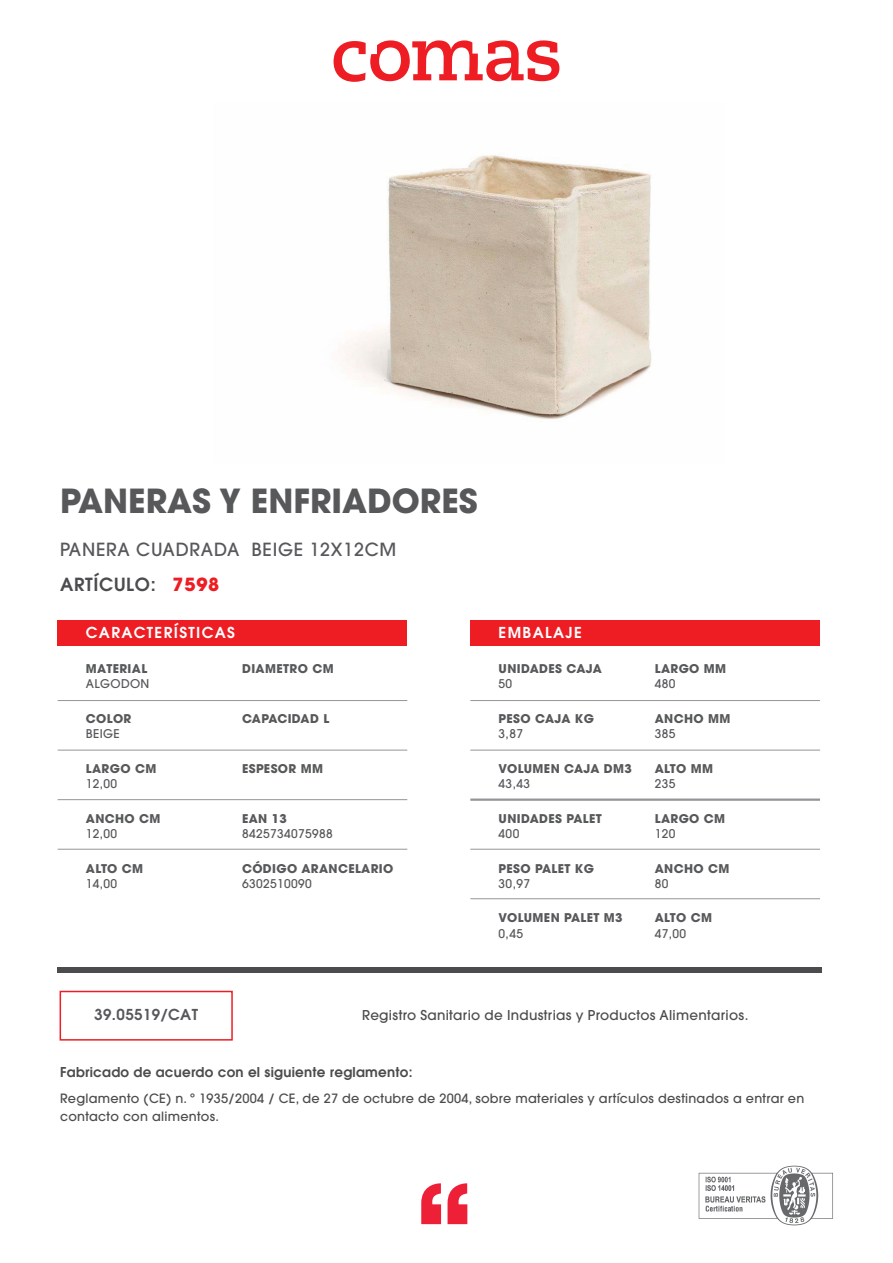
<style>
.page{position:relative;width:893px;height:1263px;background:#fff}
.page>*{position:absolute;margin:0;border:0;box-sizing:border-box;transform-origin:0 0}
.t1{font:700 33px "Avant Garde";color:#57585a}
.t2{font:500 18px/35.1px "Avant Garde";letter-spacing:.04em;color:#57585a}
.t3{font:600 15px "Avant Garde";letter-spacing:.09em;color:#fff}
.t4{font:600 15px "Avant Garde";letter-spacing:.03em;color:#57585a}
.t5{font:500 13.5px "Avant Garde";letter-spacing:.02em;color:#4b4c4d}
.t6{font:600 13.5px "Avant Garde";letter-spacing:.02em;color:#4b4c4d}
.t7{font:500 12.75px/18px "Avant Garde";letter-spacing:.02em;color:#4b4c4d}
.t8{font:700 12px "Avant Garde";letter-spacing:.03em;color:#57585a}
.t9{font:500 12px "Avant Garde";letter-spacing:.03em;color:#57585a}
.t10{font:700 12px "Avant Garde";letter-spacing:.01em;color:#57585a}
.s1{font-weight:600;color:#4b4c4d}
.s2{font-weight:700;color:#ee1d23}
</style>
<div class="page">
<svg style="left:421px;top:1183px;width:20px;height:41px"></svg>
<svg style="left:448px;top:1183px;width:19px;height:41px"></svg>
<svg style="left:334px;top:40px;width:225px;height:42px"></svg>
<div style="left:58px;top:620px;width:349px;height:25px;background:#ee1d23"></div>
<div style="left:58px;top:967px;width:764px;height:6px;background:#4b4c4d"></div>
<hr style="left:58px;top:700px;width:349px;height:1px;background:#939598">
<hr style="left:58px;top:750px;width:349px;height:1px;background:#939598">
<hr style="left:58px;top:799px;width:349px;height:1px;background:#939598">
<hr style="left:58px;top:849px;width:349px;height:1px;background:#939598">
<div style="left:470px;top:620px;width:350px;height:25px;background:#ee1d23"></div>
<hr style="left:470px;top:700px;width:350px;height:1px;background:#939598">
<hr style="left:470px;top:750px;width:350px;height:1px;background:#939598">
<hr style="left:470px;top:798px;width:350px;height:3px;background:#939598">
<hr style="left:470px;top:849px;width:350px;height:1px;background:#939598">
<hr style="left:470px;top:898px;width:350px;height:1px;background:#939598">
<div style="left:60px;top:991px;width:173px;height:49px;border:2px solid #ee1d23"></div>
<img style="left:698px;top:1165px;width:135px;height:61px">
<img style="left:342px;top:155px;width:310px;height:264px">
<h1 class="t1" style="left:60px;top:480px;width:419px">PANERAS Y ENFRIADORES</h1>
<h2 class="t2" style="left:60px;top:531px;width:338px">PANERA CUADRADA BEIGE 12X12CM<br><span class="s1">ARTÍCULO:</span> <span class="s2">7598</span></h2>
<p class="t3" style="left:86px;top:623px;width:151px">CARACTERÍSTICAS</p>
<p class="t8" style="left:86px;top:661px;width:63px">MATERIAL</p>
<p class="t9" style="left:86px;top:677px;width:65px">ALGODON</p>
<p class="t8" style="left:242px;top:661px;width:93px">DIAMETRO CM</p>
<p class="t8" style="left:86px;top:711px;width:47px">COLOR</p>
<p class="t9" style="left:86px;top:726px;width:35px">BEIGE</p>
<p class="t8" style="left:86px;top:761px;width:72px">LARGO CM</p>
<p class="t9" style="left:86px;top:776px;width:33px">12,00</p>
<p class="t8" style="left:86px;top:810px;width:76px">ANCHO CM</p>
<p class="t9" style="left:86px;top:826px;width:33px">12,00</p>
<p class="t8" style="left:86px;top:860px;width:59px">ALTO CM</p>
<p class="t9" style="left:86px;top:876px;width:33px">14,00</p>
<p class="t10" style="left:242px;top:711px;width:89px">CAPACIDAD L</p>
<p class="t8" style="left:242px;top:761px;width:83px">ESPESOR MM</p>
<p class="t8" style="left:242px;top:810px;width:46px">EAN 13</p>
<p class="t9" style="left:242px;top:826px;width:92px">8425734075988</p>
<p class="t8" style="left:242px;top:860px;width:153px">CÓDIGO ARANCELARIO</p>
<p class="t9" style="left:242px;top:876px;width:71px">6302510090</p>
<p class="t3" style="left:499px;top:623px;width:85px">EMBALAJE</p>
<p class="t8" style="left:499px;top:661px;width:105px">UNIDADES CAJA</p>
<p class="t9" style="left:499px;top:677px;width:15px">50</p>
<p class="t8" style="left:499px;top:711px;width:97px">PESO CAJA KG</p>
<p class="t9" style="left:499px;top:726px;width:26px">3,87</p>
<p class="t8" style="left:499px;top:761px;width:135px">VOLUMEN CAJA DM3</p>
<p class="t9" style="left:499px;top:776px;width:33px">43,43</p>
<p class="t8" style="left:499px;top:810px;width:105px">UNIDADES PALET</p>
<p class="t9" style="left:499px;top:826px;width:22px">400</p>
<p class="t8" style="left:499px;top:860px;width:97px">PESO PALET KG</p>
<p class="t9" style="left:499px;top:876px;width:33px">30,97</p>
<p class="t8" style="left:499px;top:910px;width:126px">VOLUMEN PALET M3</p>
<p class="t9" style="left:499px;top:926px;width:26px">0,45</p>
<p class="t8" style="left:655px;top:661px;width:73px">LARGO MM</p>
<p class="t9" style="left:655px;top:677px;width:22px">480</p>
<p class="t8" style="left:655px;top:711px;width:77px">ANCHO MM</p>
<p class="t9" style="left:655px;top:726px;width:22px">385</p>
<p class="t8" style="left:655px;top:761px;width:60px">ALTO MM</p>
<p class="t9" style="left:655px;top:776px;width:22px">235</p>
<p class="t8" style="left:655px;top:810px;width:72px">LARGO CM</p>
<p class="t9" style="left:655px;top:826px;width:22px">120</p>
<p class="t8" style="left:655px;top:860px;width:76px">ANCHO CM</p>
<p class="t9" style="left:655px;top:876px;width:15px">80</p>
<p class="t8" style="left:655px;top:910px;width:59px">ALTO CM</p>
<p class="t9" style="left:655px;top:926px;width:33px">47,00</p>
<p class="t4" style="left:94px;top:1005px;width:105px">39.05519/CAT</p>
<p class="t5" style="left:362px;top:1007px;width:388px">Registro Sanitario de Industrias y Productos Alimentarios.</p>
<p class="t6" style="left:60px;top:1063px;width:354px">Fabricado de acuerdo con el siguiente reglamento:</p>
<p class="t7" style="left:60px;top:1090px;width:746px">Reglamento (CE) n. º 1935/2004 / CE, de 27 de octubre de 2004, sobre materiales y artículos destinados a entrar en contacto con alimentos.</p>
</div>
